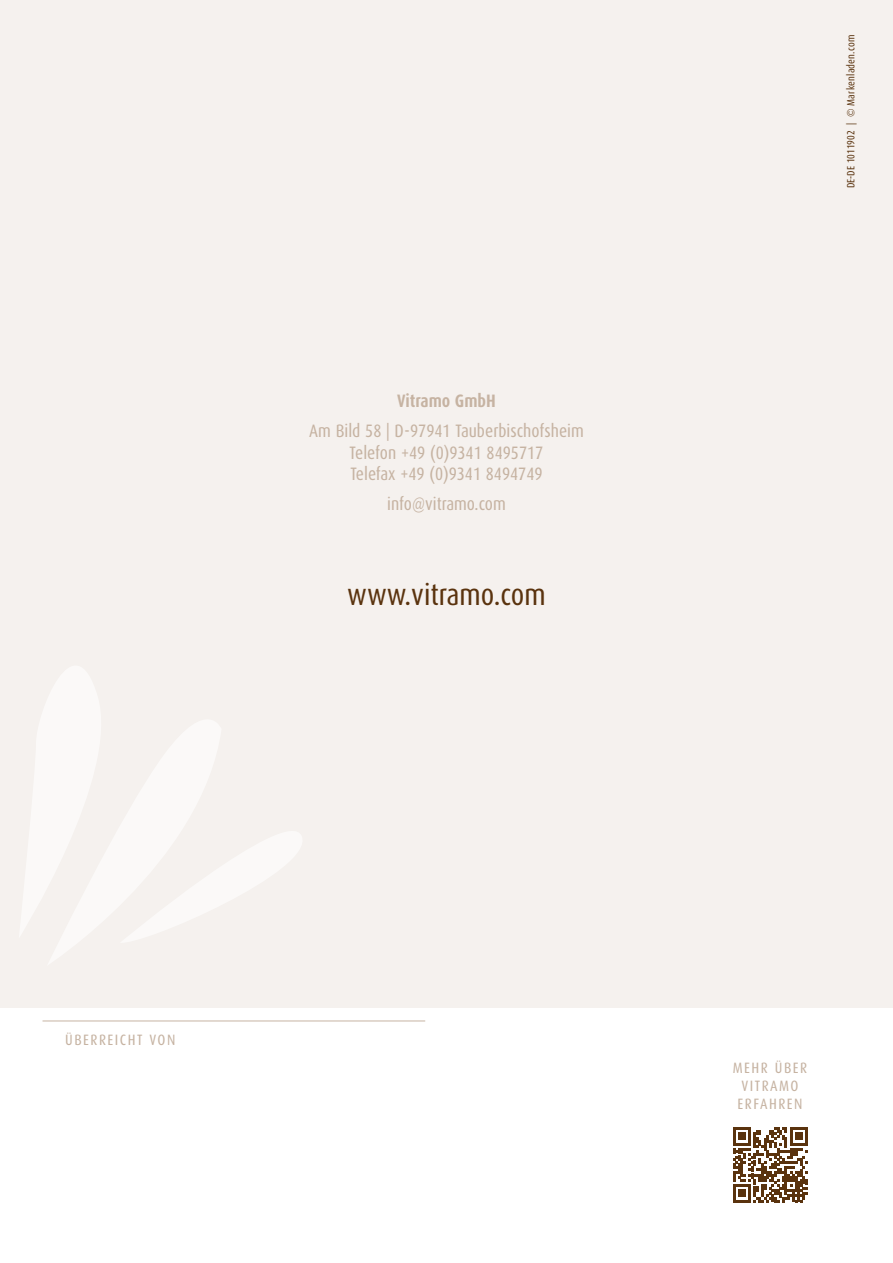
<style>
.page{position:relative;width:893px;height:1263px;background:#fff}
.page>*{position:absolute;margin:0;border:0;box-sizing:border-box;transform-origin:0 0}
.t1{font:30px "Dax Condensed";color:#5a330e}
.t2{font:18px/21.6px "Dax Condensed";color:#c6b3a2;text-align:center}
.t3{font:700 18px "Dax Condensed";color:#c6b3a2}
.t4{font:15px/18px "Dax Condensed";letter-spacing:.1em;color:#c6b3a2;text-align:center}
.t5{font:10.5px "Dax Condensed";letter-spacing:.015em;color:#5a330e}
</style>
<div class="page">
<div style="left:0;top:0;width:893px;height:1008px;background:#f5f1ee"></div>
<hr style="left:43px;top:1020px;width:382px;height:1px;background:#c6b3a2">
<svg style="left:733px;top:1127px;width:75px;height:75px"></svg>
<p class="t3" style="left:397px;top:391px;width:100px">Vitramo GmbH</p>
<p class="t2" style="left:309px;top:420px;width:276px">Am Bild 58 | D-97941 Tauberbischofsheim<br>Telefon +49 (0)9341 8495717<br>Telefax +49 (0)9341 8494749</p>
<p class="t2" style="left:387px;top:494px;width:120px">info@vitramo.com</p>
<h1 class="t1" style="left:347px;top:578px;width:200px">www.vitramo.com</h1>
<p class="t5" style="left:845px;top:188px;width:155px;rotate:-90deg">DE-DE 1011902 | © Markenladen.com</p>
<p class="t4" style="left:65px;top:1031px;width:112px">ÜBERREICHT VON</p>
<p class="t4" style="left:733px;top:1059px;width:76px">MEHR ÜBER<br>VITRAMO<br>ERFAHREN</p>
</div>
